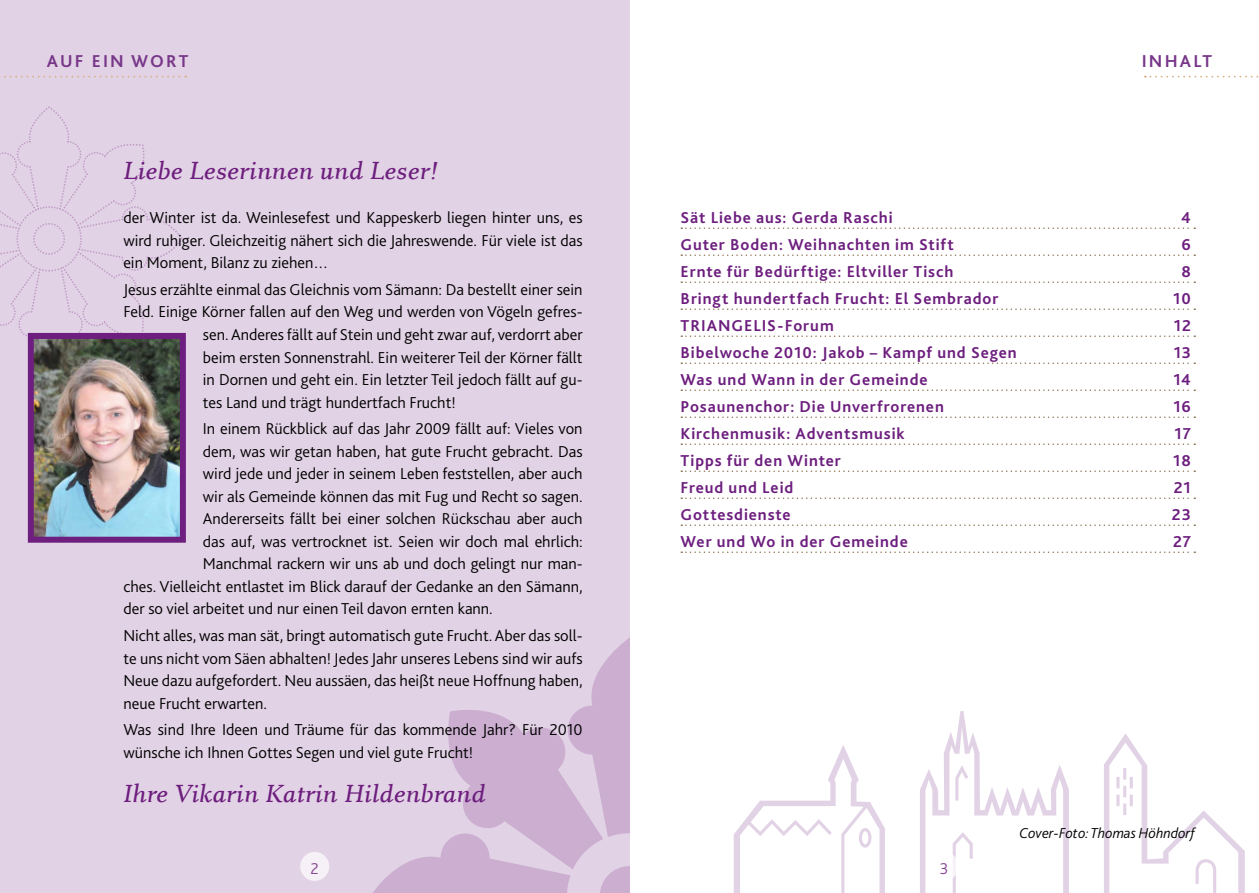
<style>
.page{position:relative;width:1259px;height:893px;background:#fff}
.page>*{position:absolute;margin:0;border:0;box-sizing:border-box;transform-origin:0 0}
.t1{font:italic 500 25.5px "Eplica";color:#6d1e7e}
.t2{font:700 18px "Bliss 2";letter-spacing:.12em;color:#773789}
.t3{font:300 16.5px/22.5px "Bliss 2";color:#000;text-align:justify}
.t4{font:700 16.5px "Bliss 2";letter-spacing:.055em;color:#6d1e7e}
.t5{font:300 16.5px "Bliss 2";color:#874a92}
.t6{font:italic 300 15px "Bliss 2";color:#000}
</style>
<div class="page">
<div style="left:0;top:0;width:629px;height:893px;background:#e2d2e5"></div>
<svg style="left:0;top:106px;width:183px;height:267px"></svg>
<svg style="left:373px;top:638px;width:256px;height:255px"></svg>
<svg style="left:733px;top:711px;width:511px;height:182px"></svg>
<svg style="left:0;top:76px;width:186px;height:2px"></svg>
<img style="left:35px;top:340px;width:144px;height:196px">
<div style="left:28px;top:333px;width:158px;height:210px;border:6px solid #6d1e7e"></div>
<svg style="left:1144px;top:76px;width:115px;height:2px"></svg>
<svg style="left:681px;top:227px;width:514px;height:2px"></svg>
<svg style="left:681px;top:254px;width:514px;height:2px"></svg>
<svg style="left:681px;top:281px;width:514px;height:2px"></svg>
<svg style="left:681px;top:308px;width:514px;height:2px"></svg>
<svg style="left:681px;top:335px;width:514px;height:2px"></svg>
<svg style="left:681px;top:362px;width:514px;height:2px"></svg>
<svg style="left:681px;top:389px;width:514px;height:2px"></svg>
<svg style="left:681px;top:416px;width:514px;height:2px"></svg>
<svg style="left:681px;top:443px;width:514px;height:2px"></svg>
<svg style="left:681px;top:470px;width:514px;height:2px"></svg>
<svg style="left:681px;top:497px;width:514px;height:2px"></svg>
<svg style="left:681px;top:524px;width:514px;height:2px"></svg>
<svg style="left:681px;top:551px;width:514px;height:2px"></svg>
<div style="left:300px;top:852px;width:29px;height:29px;background:#f6f1f7;border-radius:50%"></div>
<div style="left:929px;top:852px;width:29px;height:29px;background:#fff;border-radius:50%"></div>
<p class="t2" style="left:47px;top:50px;width:143px">AUF EIN WORT</p>
<h1 class="t1" style="left:123px;top:156px;width:317px">Liebe Leserinnen und Leser!</h1>
<p class="t3" style="left:123px;top:206px;width:461px">der Winter ist da. Weinlesefest und Kappeskerb liegen hinter uns, es wird ruhiger. Gleichzeitig nähert sich die Jahreswende. Für viele ist das ein Moment, Bilanz zu ziehen…</p>
<p class="t3" style="left:123px;top:278px;width:461px">Jesus erzählte einmal das Gleichnis vom Sämann: Da bestellt einer sein</p>
<p class="t3" style="left:123px;top:300px;width:461px">Feld. Einige Körner fallen auf den Weg und werden von Vögeln gefres-</p>
<p class="t3" style="left:203px;top:323px;width:381px">sen. Anderes fällt auf Stein und geht zwar auf, verdorrt aber</p>
<p class="t3" style="left:203px;top:345px;width:381px">beim ersten Sonnenstrahl. Ein weiterer Teil der Körner fällt</p>
<p class="t3" style="left:203px;top:368px;width:381px">in Dornen und geht ein. Ein letzter Teil jedoch fällt auf gu-</p>
<p class="t3" style="left:203px;top:390px;width:254px">tes Land und trägt hundertfach Frucht!</p>
<p class="t3" style="left:203px;top:417px;width:381px">In einem Rückblick auf das Jahr 2009 fällt auf: Vieles von</p>
<p class="t3" style="left:203px;top:440px;width:381px">dem, was wir getan haben, hat gute Frucht gebracht. Das</p>
<p class="t3" style="left:203px;top:462px;width:381px">wird jede und jeder in seinem Leben feststellen, aber auch</p>
<p class="t3" style="left:203px;top:485px;width:381px">wir als Gemeinde können das mit Fug und Recht so sagen.</p>
<p class="t3" style="left:203px;top:507px;width:381px">Andererseits fällt bei einer solchen Rückschau aber auch</p>
<p class="t3" style="left:203px;top:530px;width:381px">das auf, was vertrocknet ist. Seien wir doch mal ehrlich:</p>
<p class="t3" style="left:203px;top:552px;width:381px">Manchmal rackern wir uns ab und doch gelingt nur man-</p>
<p class="t3" style="left:123px;top:575px;width:461px">ches. Vielleicht entlastet im Blick darauf der Gedanke an den Sämann,</p>
<p class="t3" style="left:123px;top:597px;width:371px">der so viel arbeitet und nur einen Teil davon ernten kann.</p>
<p class="t3" style="left:123px;top:624px;width:461px">Nicht alles, was man sät, bringt automatisch gute Frucht. Aber das soll&shy;te uns nicht vom Säen abhalten! Jedes Jahr unseres Lebens sind wir aufs Neue dazu aufgefordert. Neu aussäen, das heißt neue Hoffnung haben, neue Frucht erwarten.</p>
<p class="t3" style="left:123px;top:718px;width:461px">Was sind Ihre Ideen und Träume für das kommende Jahr? Für 2010 wünsche ich Ihnen Gottes Segen und viel gute Frucht!</p>
<h1 class="t1" style="left:123px;top:779px;width:364px">Ihre Vikarin Katrin Hildenbrand</h1>
<p class="t2" style="left:1141px;top:50px;width:72px">INHALT</p>
<p class="t4" style="left:680px;top:207px;width:214px">Sät Liebe aus: Gerda Raschi</p>
<p class="t4" style="left:1181px;top:207px;width:11px">4</p>
<p class="t4" style="left:680px;top:234px;width:275px">Guter Boden: Weihnachten im Stift</p>
<p class="t4" style="left:1181px;top:234px;width:11px">6</p>
<p class="t4" style="left:680px;top:261px;width:274px">Ernte für Bedürftige: Eltviller Tisch</p>
<p class="t4" style="left:1181px;top:261px;width:11px">8</p>
<p class="t4" style="left:680px;top:288px;width:319px">Bringt hundertfach Frucht: El Sembrador</p>
<p class="t4" style="left:1173px;top:288px;width:19px">10</p>
<p class="t4" style="left:680px;top:315px;width:155px">TRIANGELIS-Forum</p>
<p class="t4" style="left:1174px;top:315px;width:19px">12</p>
<p class="t4" style="left:680px;top:342px;width:337px">Bibelwoche 2010: Jakob – Kampf und Segen</p>
<p class="t4" style="left:1173px;top:342px;width:19px">13</p>
<p class="t4" style="left:680px;top:369px;width:249px">Was und Wann in der Gemeinde</p>
<p class="t4" style="left:1173px;top:369px;width:19px">14</p>
<p class="t4" style="left:680px;top:396px;width:265px">Posaunenchor: Die Unverfrorenen</p>
<p class="t4" style="left:1173px;top:396px;width:19px">16</p>
<p class="t4" style="left:680px;top:423px;width:226px">Kirchenmusik: Adventsmusik</p>
<p class="t4" style="left:1174px;top:423px;width:18px">17</p>
<p class="t4" style="left:680px;top:450px;width:162px">Tipps für den Winter</p>
<p class="t4" style="left:1173px;top:450px;width:19px">18</p>
<p class="t4" style="left:680px;top:477px;width:114px">Freud und Leid</p>
<p class="t4" style="left:1173px;top:477px;width:19px">21</p>
<p class="t4" style="left:680px;top:504px;width:112px">Gottesdienste</p>
<p class="t4" style="left:1172px;top:504px;width:21px">23</p>
<p class="t4" style="left:680px;top:531px;width:229px">Wer und Wo in der Gemeinde</p>
<p class="t4" style="left:1173px;top:531px;width:19px">27</p>
<p class="t6" style="left:1019px;top:824px;width:177px">Cover-Foto: Thomas Höhndorf</p>
<p class="t5" style="left:310px;top:858px;width:10px">2</p>
<p class="t5" style="left:940px;top:858px;width:10px">3</p>
</div>
